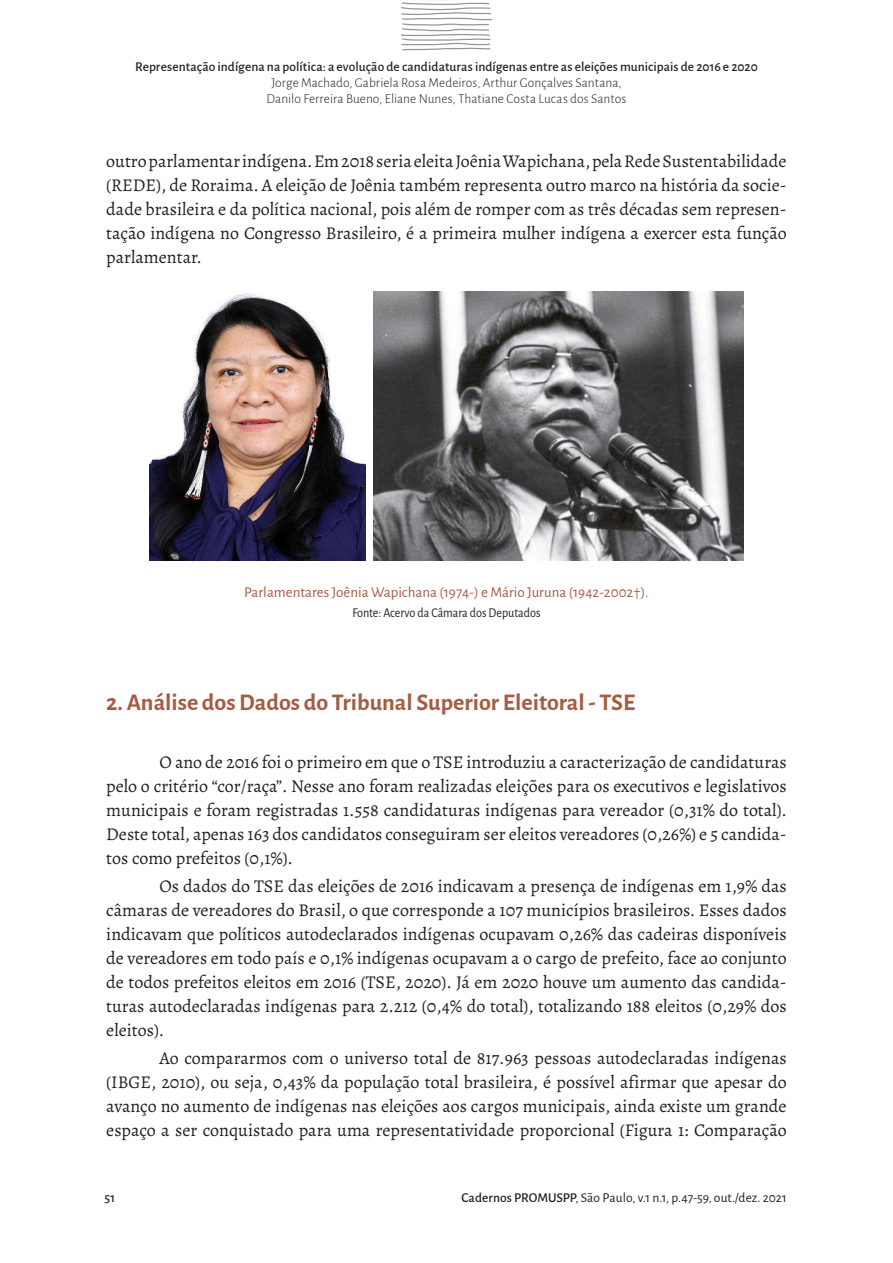
<style>
.page{position:relative;width:893px;height:1263px;background:#fff}
.page>*{position:absolute;margin:0;border:0;box-sizing:border-box;transform-origin:0 0}
.sub1{font:700 24px "Alegreya Sans";color:#a65c42}
.texto{font:18px/24px "Alegreya";color:#231f20;text-align:justify}
.legenda_embaixo{font:15px "Alegreya Sans";color:#a65c42}
.t1{font:300 13.5px/16.2px "Alegreya Sans";color:#231f20;text-align:center}
.t2{font:500 13.5px "Alegreya Sans";letter-spacing:.005em;color:#231f20}
.fonte{font:13.5px "Alegreya Sans";color:#231f20}
.fonte-2{font:13.5px "Alegreya Sans";color:#231f20;scale:.9 1}
.s1{font-weight:500}
</style>
<div class="page">
<svg style="left:401px;top:0;width:91px;height:50px"></svg>
<img style="left:150px;top:293px;width:216px;height:268px">
<img style="left:374px;top:291px;width:369px;height:270px">
<p class="t2" style="left:135px;top:57px;width:624px">Representação indígena na política: a evolução de candidaturas indígenas entre as eleições municipais de 2016 e 2020</p>
<p class="t1" style="left:266px;top:74px;width:361px">Jorge Machado, Gabriela Rosa Medeiros, Arthur Gonçalves Santana,<br>Danilo Ferreira Bueno, Eliane Nunes, Thatiane Costa Lucas dos Santos</p>
<p class="texto" style="left:106px;top:149px;width:682px">outro parlamentar indígena. Em 2018 seria eleita Joênia Wapichana, pela Rede Sustentabilidade (REDE), de Roraima. A eleição de Joênia também representa outro marco na história da socie&shy;dade brasileira e da política nacional, pois além de romper com as três décadas sem represen&shy;tação indígena no Congresso Brasileiro, é a primeira mulher indígena a exercer esta função parlamentar.</p>
<p class="legenda_embaixo" style="left:244px;top:582px;width:406px">Parlamentares Joênia Wapichana (1974-) e Mário Juruna (1942-2002†).</p>
<p class="fonte-2" style="left:352px;top:603px;width:211px">Fonte: Acervo da Câmara dos Deputados</p>
<p class="sub1" style="left:106px;top:684px;width:530px">2. Análise dos Dados do Tribunal Superior Eleitoral - TSE</p>
<p class="texto" style="left:106px;top:750px;width:682px;text-indent:53px">O ano de 2016 foi o primeiro em que o TSE introduziu a caracterização de candidaturas pelo o critério “cor/raça”. Nesse ano foram realizadas eleições para os executivos e legislativos municipais e foram registradas 1.558 candidaturas indígenas para vereador (0,31% do total).<br>Deste total, apenas 163 dos candidatos conseguiram ser eleitos vereadores (0,26%) e 5 candida&shy;tos como prefeitos (0,1%).</p>
<p class="texto" style="left:106px;top:874px;width:682px;text-indent:53px">Os dados do TSE das eleições de 2016 indicavam a presença de indígenas em 1,9% das câmaras de vereadores do Brasil, o que corresponde a 107 municípios brasileiros. Esses dados indicavam que políticos autodeclarados indígenas ocupavam 0,26% das cadeiras disponíveis de vereadores em todo país e 0,1% indígenas ocupavam a o cargo de prefeito, face ao conjunto de todos prefeitos eleitos em 2016 (TSE, 2020). Já em 2020 houve um aumento das candida&shy;turas autodeclaradas indígenas para 2.212 (0,4% do total), totalizando 188 eleitos (0,29% dos eleitos).</p>
<p class="texto" style="left:106px;top:1046px;width:682px;text-indent:53px">Ao compararmos com o universo total de 817.963 pessoas autodeclaradas indígenas (IBGE, 2010), ou seja, 0,43% da população total brasileira, é possível afirmar que apesar do avanço no aumento de indígenas nas eleições aos cargos municipais, ainda existe um grande espaço a ser conquistado para uma representatividade proporcional (Figura 1: Comparação</p>
<p class="t2" style="left:105px;top:1187px;width:12px">51</p>
<p class="fonte" style="left:461px;top:1188px;width:327px"><span class="s1">Cadernos PROMUSPP</span>, São Paulo, v.1 n.1, p.47-59, out./dez. 2021</p>
</div>
